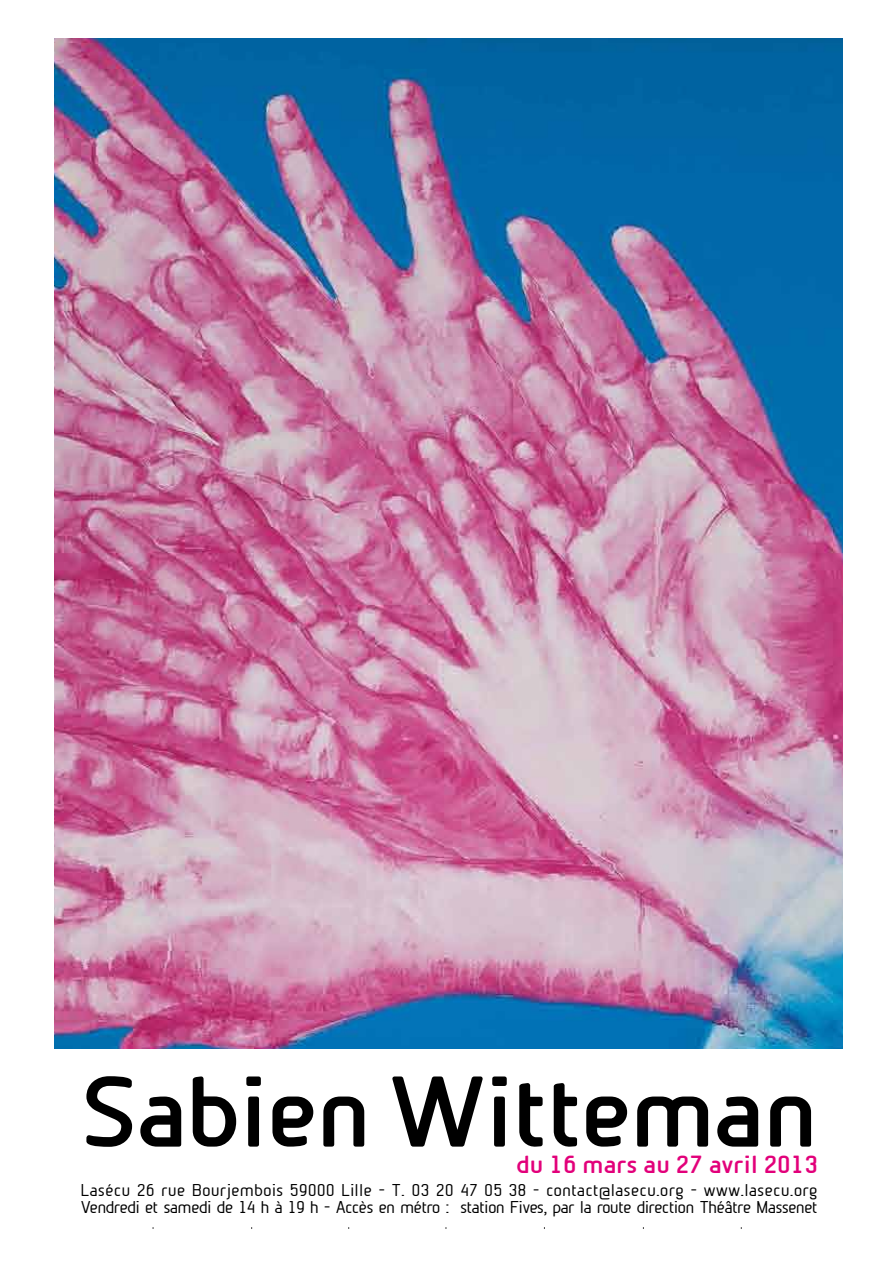
<style>
.page{position:relative;width:893px;height:1263px;background:#fff}
.page>*{position:absolute;margin:0;border:0;box-sizing:border-box;transform-origin:0 0}
.t1{font:700 96px "Beta Sans";letter-spacing:-.02em;color:#000}
.t2{font:700 23.85px "Beta Sans";color:#e2007a}
.t3{font:16.35px/17.2px "Beta Sans";letter-spacing:-.05em;color:#000}
</style>
<div class="page">
<img style="left:54px;top:38px;width:788px;height:1010px">
<h1 class="t1" style="left:80px;top:1056px;width:739px">Sabien Witteman</h1>
<h2 class="t2" style="left:516px;top:1150px;width:303px">du 16 mars au 27 avril 2013</h2>
<p class="t3" style="left:80px;top:1181px;width:739px">Lasécu 26 rue Bourjembois 59000 Lille - T. 03 20 47 05 38 - contact@lasecu.org - www.lasecu.org<br>Vendredi et samedi de 14 h à 19 h - Accès en métro : station Fives, par la route direction Théâtre Massenet</p>
</div>
